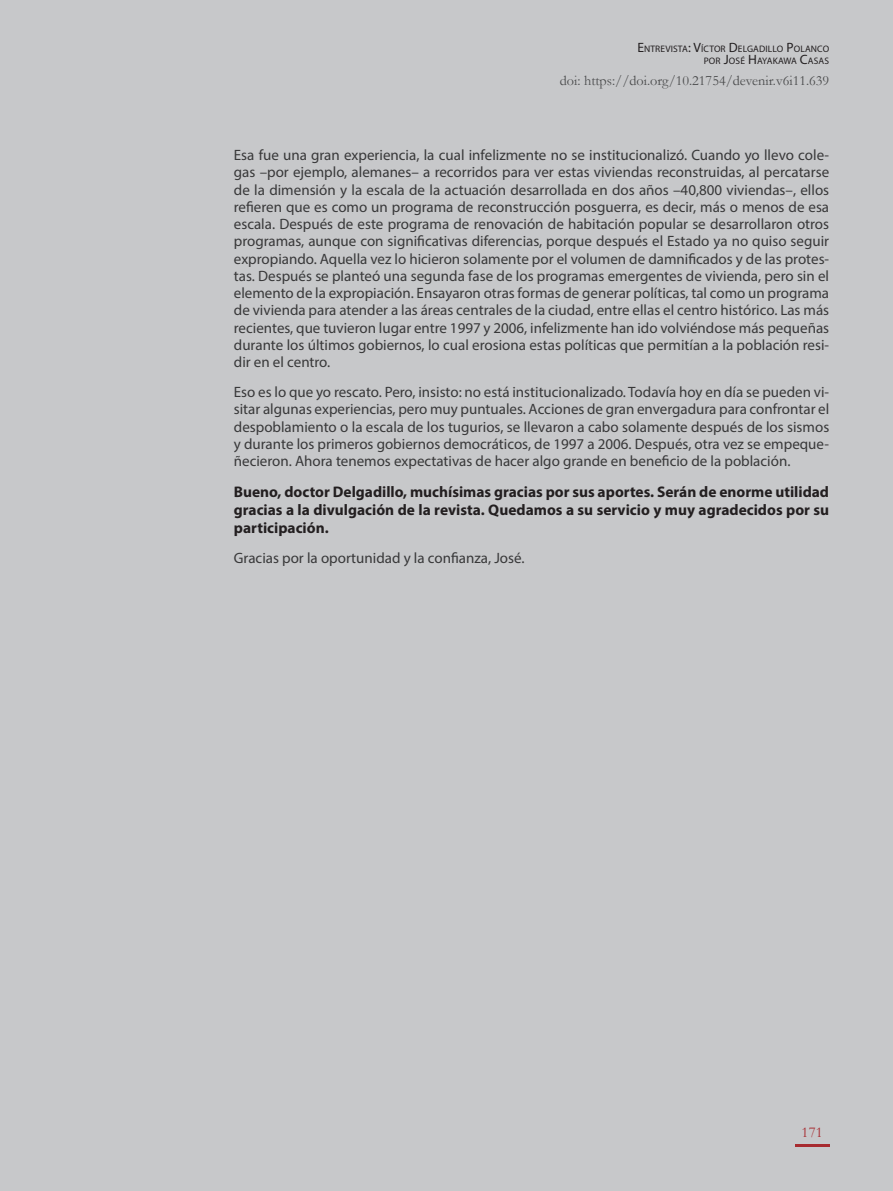
<style>
.page{position:relative;width:893px;height:1191px;background:#c7c8ca}
.page>*{position:absolute;margin:0;border:0;box-sizing:border-box;transform-origin:0 0}
.entrevista_pregunta{font:700 15.3px/18px "Myriad Pro";color:#231f20;text-align:justify}
.entrevista_respuesta{font:15px/17.2px "Myriad Pro";color:#383839;text-align:justify}
.t1{font:15px "Garamond";color:#a72b30}
.t2{font:14.25px "Garamond";color:#4b4c4d}
.t3{font:9.45px/12px "Myriad Pro";letter-spacing:.015em;color:#231f20;text-align:right}
.s1{font-size:13.5px}
</style>
<div class="page">
<hr style="left:795px;top:1144px;width:34px;height:2px;background:#a72b30">
<p class="t3" style="left:637px;top:42px;width:193px"><span class="s1">E</span>NTREVISTA<span class="s1">: V</span>ÍCTOR <span class="s1">D</span>ELGADILLO <span class="s1">P</span>OLANCO<br>POR <span class="s1">J</span>OSÉ <span class="s1">H</span>AYAKAWA <span class="s1">C</span>ASAS</p>
<p class="t2" style="left:560px;top:71px;width:271px">doi: https://doi.org/10.21754/devenir.v6i11.639</p>
<p class="entrevista_respuesta" style="left:234px;top:146px;width:597px">Esa fue una gran experiencia, la cual infelizmente no se institucionalizó. Cuando yo llevo cole&shy;gas –por ejemplo, alemanes– a recorridos para ver estas viviendas reconstruidas, al percatarse de la dimensión y la escala de la actuación desarrollada en dos años –40,800 viviendas–, ellos refieren que es como un programa de reconstrucción posguerra, es decir, más o menos de esa escala. Después de este programa de renovación de habitación popular se desarrollaron otros programas, aunque con significativas diferencias, porque después el Estado ya no quiso seguir expropiando. Aquella vez lo hicieron solamente por el volumen de damnificados y de las protes&shy;tas. Después se planteó una segunda fase de los programas emergentes de vivienda, pero sin el elemento de la expropiación. Ensayaron otras formas de generar políticas, tal como un programa de vivienda para atender a las áreas centrales de la ciudad, entre ellas el centro histórico. Las más recientes, que tuvieron lugar entre 1997 y 2006, infelizmente han ido volviéndose más pequeñas durante los últimos gobiernos, lo cual erosiona estas políticas que permitían a la población resi&shy;dir en el centro.</p>
<p class="entrevista_respuesta" style="left:234px;top:383px;width:597px">Eso es lo que yo rescato. Pero, insisto: no está institucionalizado. Todavía hoy en día se pueden vi&shy;sitar algunas experiencias, pero muy puntuales. Acciones de gran envergadura para confrontar el despoblamiento o la escala de los tugurios, se llevaron a cabo solamente después de los sismos y durante los primeros gobiernos democráticos, de 1997 a 2006. Después, otra vez se empeque&shy;ñecieron. Ahora tenemos expectativas de hacer algo grande en beneficio de la población.</p>
<p class="entrevista_pregunta" style="left:234px;top:482px;width:597px">Bueno, doctor Delgadillo, muchísimas gracias por sus aportes. Serán de enorme utilidad gracias a la divulgación de la revista. Quedamos a su servicio y muy agradecidos por su participación.</p>
<p class="entrevista_respuesta" style="left:234px;top:549px;width:292px">Gracias por la oportunidad y la confianza, José.</p>
<p class="t1" style="left:802px;top:1122px;width:23px">171</p>
</div>
